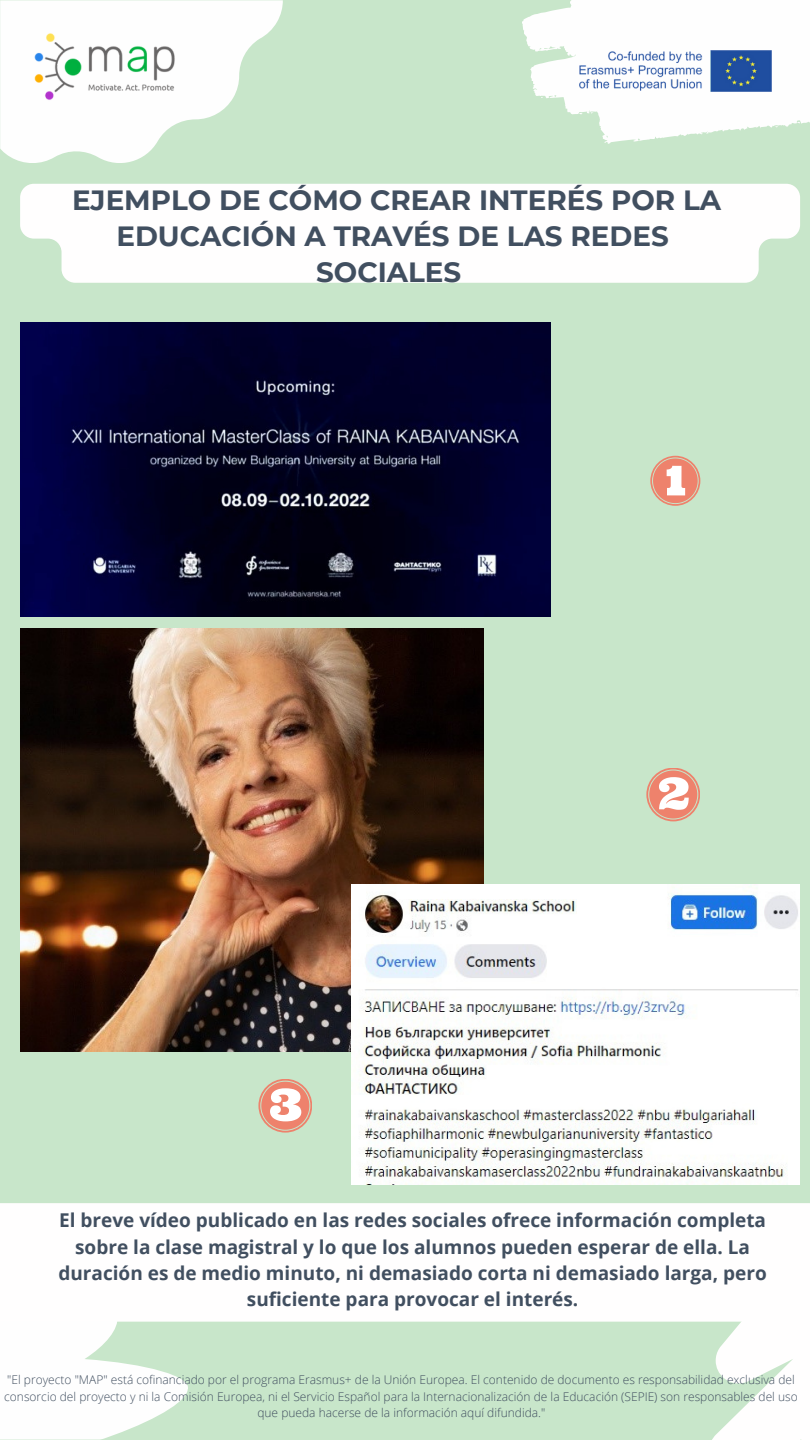
<style>
.page{position:relative;width:810px;height:1440px;background:#c8e6ca}
.page>*{position:absolute;margin:0;border:0;box-sizing:border-box;transform-origin:0 0}
.t1{font:700 27.8px/35.9px "Montserrat";color:#414f60;text-align:center}
.t2{font:700 19px/26.2px "Open Sans";color:#414f60;text-align:center}
.t3{font:300 12px/16.5px "Open Sans";color:#414f60;text-align:center}
</style>
<div class="page">
<svg style="left:0;top:0;width:283px;height:163px;fill:#fefefe"></svg>
<svg style="left:712px;top:1322px;width:98px;height:118px;fill:#fffefe"></svg>
<img style="left:35px;top:31px;width:141px;height:70px">
<svg style="left:522px;top:0;width:288px;height:144px;fill:#fefefe"></svg>
<img style="left:580px;top:51px;width:191px;height:41px">
<img style="left:21px;top:323px;width:529px;height:294px">
<svg style="left:646px;top:768px;width:54px;height:53px"></svg>
<svg style="left:650px;top:456px;width:50px;height:50px"></svg>
<img style="left:21px;top:629px;width:463px;height:422px">
<img style="left:351px;top:884px;width:449px;height:301px">
<div style="left:20px;top:184px;width:780px;height:99px;background:#fffefe"></div>
<svg style="left:258px;top:1079px;width:54px;height:54px"></svg>
<svg style="left:0;top:1322px;width:188px;height:118px;fill:#fefefe"></svg>
<div style="left:0;top:1203px;width:810px;height:119px;background:#fffefe"></div>
<h1 class="t1" style="left:72px;top:183px;width:651px">EJEMPLO DE CÓMO CREAR INTERÉS POR LA<br>EDUCACIÓN A TRAVÉS DE LAS REDES<br>SOCIALES</h1>
<p class="t2" style="left:58px;top:1207px;width:710px">El breve vídeo publicado en las redes sociales ofrece información completa sobre la clase magistral y lo que los alumnos pueden esperar de ella. La duración es de medio minuto, ni demasiado corta ni demasiado larga, pero suficiente para provocar el interés.</p>
<p class="t3" style="left:4px;top:1371px;width:795px">"El proyecto "MAP" está cofinanciado por el programa Erasmus+ de la Unión Europea. El contenido de documento es responsabilidad exclusiva del consorcio del proyecto y ni la Comisión Europea, ni el Servicio Español para la Internacionalización de la Educación (SEPIE) son responsables del uso que pueda hacerse de la información aquí difundida."</p>
</div>
